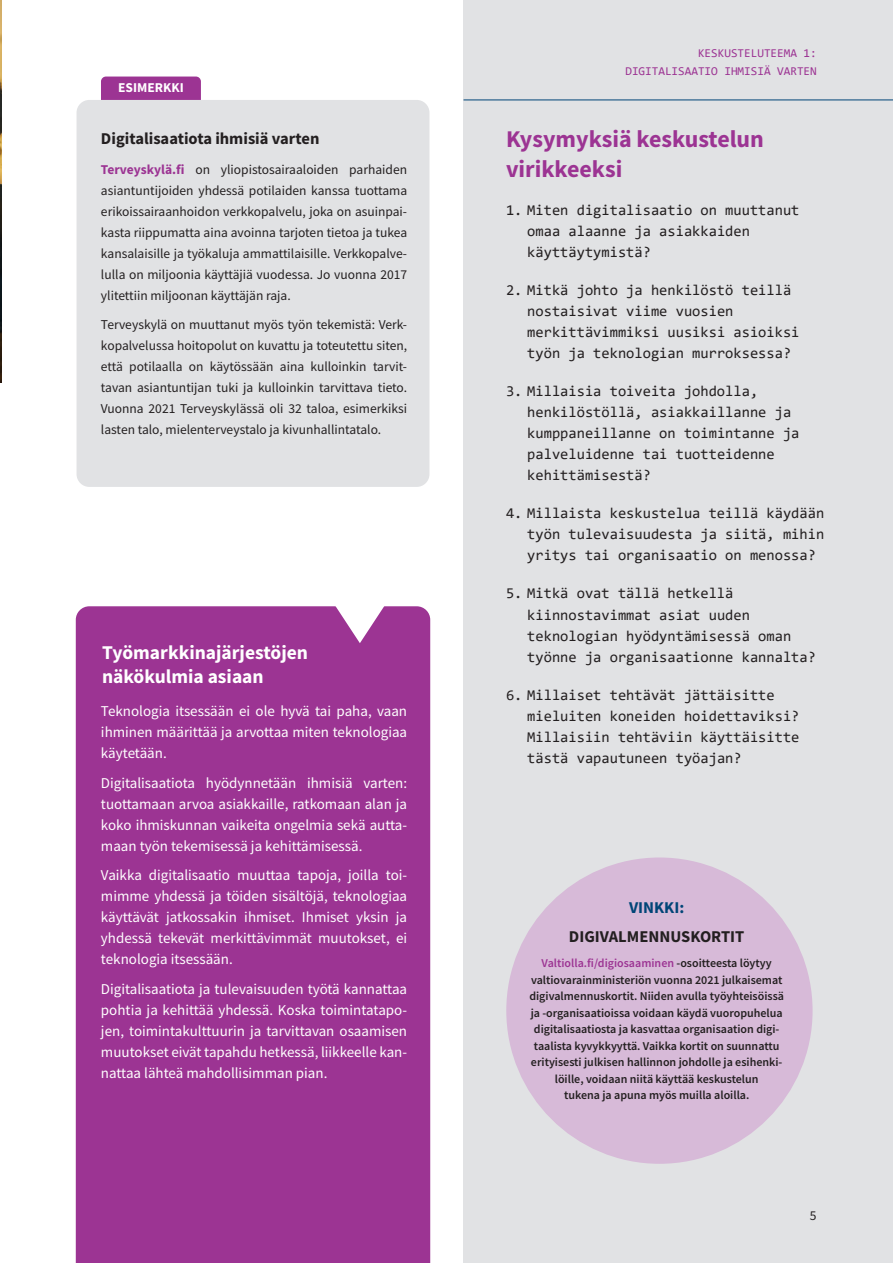
<style>
.page{position:relative;width:893px;height:1263px;background:#fff}
.page>*{position:absolute;margin:0;border:0;box-sizing:border-box;transform-origin:0 0}
.t1{font:700 24px/30px "Source Sans Pro";color:#9c3493}
.t2{font:700 19.5px/24px "Source Sans Pro";color:#fff}
.t3{font:700 16.5px "Source Sans Pro";color:#231f20}
.t4{font:700 16.5px "Source Sans Pro";color:#004577}
.t5{font:15px/21px "Source Sans Pro";color:#fff;text-align:justify}
.t6{font:15px/21px "Consolas";color:#231f20}
.t7{font:13.5px/21px "Source Sans Pro";color:#231f20;text-align:justify}
.t8{font:700 13.5px "Source Sans Pro";color:#fff}
.t9{font:600 12px/16.5px "Source Sans Pro";color:#231f20;text-align:center}
.t10{font:12px/18px "Consolas";color:#9c3493;text-align:right}
.s1{font-weight:700;color:#9c3493}
.s2{color:#9c3493}
</style>
<div class="page">
<div style="left:463px;top:0;width:430px;height:1263px;background:#e1e2e4"></div>
<div style="left:102px;top:77px;width:98px;height:29px;background:#9c3493;border-radius:4px"></div>
<div style="left:101px;top:77px;width:100px;height:29px;border:2px solid #9c3493;border-radius:4px"></div>
<img style="left:0;top:0;width:1px;height:382px">
<div style="left:77px;top:100px;width:352px;height:387px;background:#e1e2e4;border-radius:13px"></div>
<div style="left:76px;top:606px;width:354px;height:657px;background:#9c3493"></div>
<svg style="left:335px;top:606px;width:49px;height:37px"></svg>
<div style="left:506px;top:857px;width:307px;height:307px;background:#d7bad8;border-radius:50%"></div>
<hr style="left:463px;top:100px;width:430px;height:1px;background:#004577">
<p class="t8" style="left:118px;top:78px;width:67px">ESIMERKKI</p>
<p class="t3" style="left:101px;top:128px;width:220px">Digitalisaatiota ihmisiä varten</p>
<p class="t7" style="left:101px;top:159px;width:308px"><span class="s1">Terveyskylä.fi</span> on yliopistosairaaloiden parhaiden asiantuntijoiden yhdessä potilaiden kanssa tuottama erikoissairaanhoidon verkkopalvelu, joka on asuinpai&shy;kasta riippumatta aina avoinna tarjoten tietoa ja tukea kansalaisille ja työkaluja ammattilaisille. Verkkopalve&shy;lulla on miljoonia käyttäjiä vuodessa. Jo vuonna 2017 ylitettiin miljoonan käyttäjän raja.</p>
<p class="t7" style="left:101px;top:314px;width:308px">Terveyskylä on muuttanut myös työn tekemistä: Verk&shy;kopalvelussa hoitopolut on kuvattu ja toteutettu siten, että potilaalla on käytössään aina kulloinkin tarvit&shy;tavan asiantuntijan tuki ja kulloinkin tarvittava tieto.<br>Vuonna 2021 Terveyskylässä oli 32 taloa, esimerkiksi lasten talo, mielenterveystalo ja kivunhallintatalo.</p>
<h2 class="t2" style="left:102px;top:640px;width:207px">Työmarkkinajärjestöjen näkökulmia asiaan</h2>
<p class="t5" style="left:101px;top:700px;width:308px">Teknologia itsessään ei ole hyvä tai paha, vaan ihminen määrittää ja arvottaa miten teknologiaa käytetään.</p>
<p class="t5" style="left:101px;top:772px;width:308px">Digitalisaatiota hyödynnetään ihmisiä varten: tuottamaan arvoa asiakkaille, ratkomaan alan ja koko ihmiskunnan vaikeita ongelmia sekä autta&shy;maan työn tekemisessä ja kehittämisessä.</p>
<p class="t5" style="left:101px;top:864px;width:308px">Vaikka digitalisaatio muuttaa tapoja, joilla toi&shy;mimme yhdessä ja töiden sisältöjä, teknologiaa käyttävät jatkossakin ihmiset. Ihmiset yksin ja yhdessä tekevät merkittävimmät muutokset, ei teknologia itsessään.</p>
<p class="t5" style="left:101px;top:978px;width:308px">Digitalisaatiota ja tulevaisuuden työtä kannattaa pohtia ja kehittää yhdessä. Koska toimintatapo&shy;jen, toimintakulttuurin ja tarvittavan osaamisen muutokset eivät tapahdu hetkessä, liikkeelle kan&shy;nattaa lähteä mahdollisimman pian.</p>
<p class="t10" style="left:625px;top:43px;width:193px">KESKUSTELUTEEMA 1:<br>DIGITALISAATIO IHMISIÄ VARTEN</p>
<h1 class="t1" style="left:506px;top:124px;width:259px">Kysymyksiä keskustelun virikkeeksi</h1>
<p class="t6" style="left:527px;top:200px;width:274px;text-indent:-21px">1. Miten digitalisaatio on muuttanut omaa alaanne ja asiakkaiden käyttäytymistä?</p>
<p class="t6" style="left:527px;top:280px;width:274px;text-indent:-21px">2. Mitkä johto ja henkilöstö teillä nostaisivat viime vuosien merkittävimmiksi uusiksi asioiksi työn ja teknologian murroksessa?</p>
<p class="t6" style="left:527px;top:381px;width:274px;text-indent:-21px">3. Millaisia toiveita johdolla, henkilöstöllä, asiakkaillanne ja kumppaneillanne on toimintanne ja palveluidenne tai tuotteidenne kehittämisestä?</p>
<p class="t6" style="left:527px;top:503px;width:298px;text-align:justify;text-indent:-21px">4. Millaista keskustelua teillä käydään työn tulevaisuudesta ja siitä, mihin yritys tai organisaatio on menossa?</p>
<p class="t6" style="left:527px;top:583px;width:290px;text-indent:-21px">5. Mitkä ovat tällä hetkellä kiinnostavimmat asiat uuden teknologian hyödyntämisessä oman työnne ja organisaationne kannalta?</p>
<p class="t6" style="left:527px;top:684px;width:274px;text-indent:-21px">6. Millaiset tehtävät jättäisitte mieluiten koneiden hoidettaviksi?<br>Millaisiin tehtäviin käyttäisitte tästä vapautuneen työajan?</p>
<p class="t4" style="left:629px;top:896px;width:57px">VINKKI:</p>
<p class="t3" style="left:569px;top:925px;width:177px">DIGIVALMENNUSKORTIT</p>
<p class="t9" style="left:529px;top:955px;width:256px"><span class="s2">Valtiolla.fi/digiosaaminen</span> -osoitteesta löytyy valtiovarainministeriön vuonna 2021 julkaisemat digivalmennuskortit. Niiden avulla työyhteisöissä ja -organisaatioissa voidaan käydä vuoropuhelua digitalisaatiosta ja kasvattaa organisaation digi&shy;taalista kyvykkyyttä. Vaikka kortit on suunnattu erityisesti julkisen hallinnon johdolle ja esihenki&shy;löille, voidaan niitä käyttää keskustelun<br>tukena ja apuna myös muilla aloilla.</p>
<p class="t7" style="left:810px;top:1205px;width:8px">5</p>
</div>
